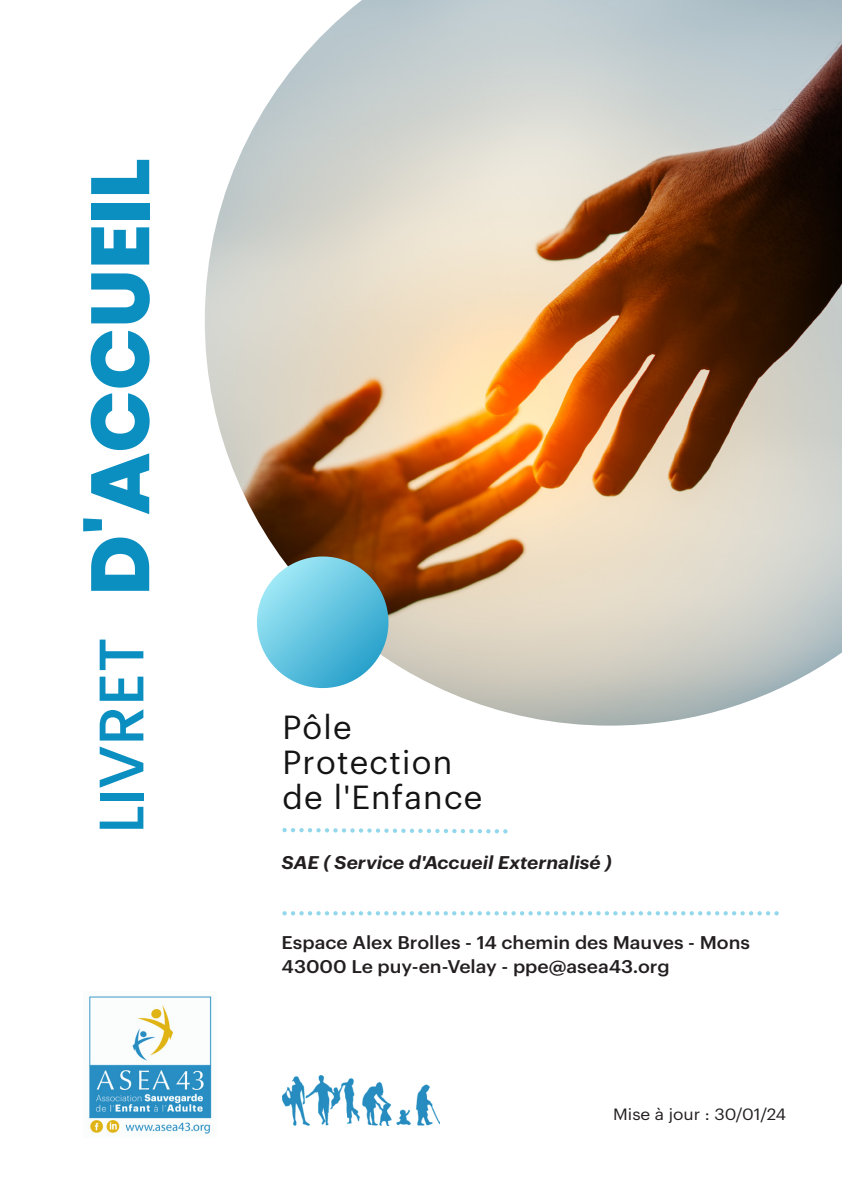
<style>
.page{position:relative;width:842px;height:1191px;background:#fff}
.page>*{position:absolute;margin:0;border:0;box-sizing:border-box;transform-origin:0 0}
.t1{font:800 82.4px "Poppins";color:#0b8fc0}
.t2{font:32.6px/35px "Graphik";letter-spacing:.035em;color:#141414}
.t3{font:500 18px/23.8px "Graphik";color:#231f20;scale:1.08 1}
.t4{font:italic 600 18px "Graphik";color:#231f20;scale:1.08 1}
.t5{font:16px "Graphik";color:#231f20;scale:1.08 1}
.s1{font-weight:500;font-size:62.8px}
</style>
<div class="page">
<img style="left:205px;top:0;width:637px;height:725px">
<img style="left:89px;top:996px;width:123px;height:138px">
<svg style="left:257px;top:556px;width:131px;height:132px;background:#7cc3d6"></svg>
<svg style="left:282px;top:828px;width:225px;height:5px"></svg>
<img style="left:282px;top:1075px;width:157px;height:50px">
<svg style="left:282px;top:911px;width:497px;height:4px"></svg>
<p class="t1" style="left:73px;top:833px;width:677px;rotate:-90deg"><span class="s1">LIVRET</span> D'ACCUEIL</p>
<p class="t2" style="left:282px;top:706px;width:202px">Pôle<br>Protection de l'Enfance</p>
<p class="t4" style="left:282px;top:848px;width:307px">SAE ( Service d'Accueil Externalisé )</p>
<p class="t3" style="left:282px;top:929px;width:435px">Espace Alex Brolles - 14 chemin des Mauves - Mons<br>43000 Le puy-en-Velay - ppe@asea43.org</p>
<p class="t5" style="left:613px;top:1102px;width:162px">Mise à jour : 30/01/24</p>
</div>
